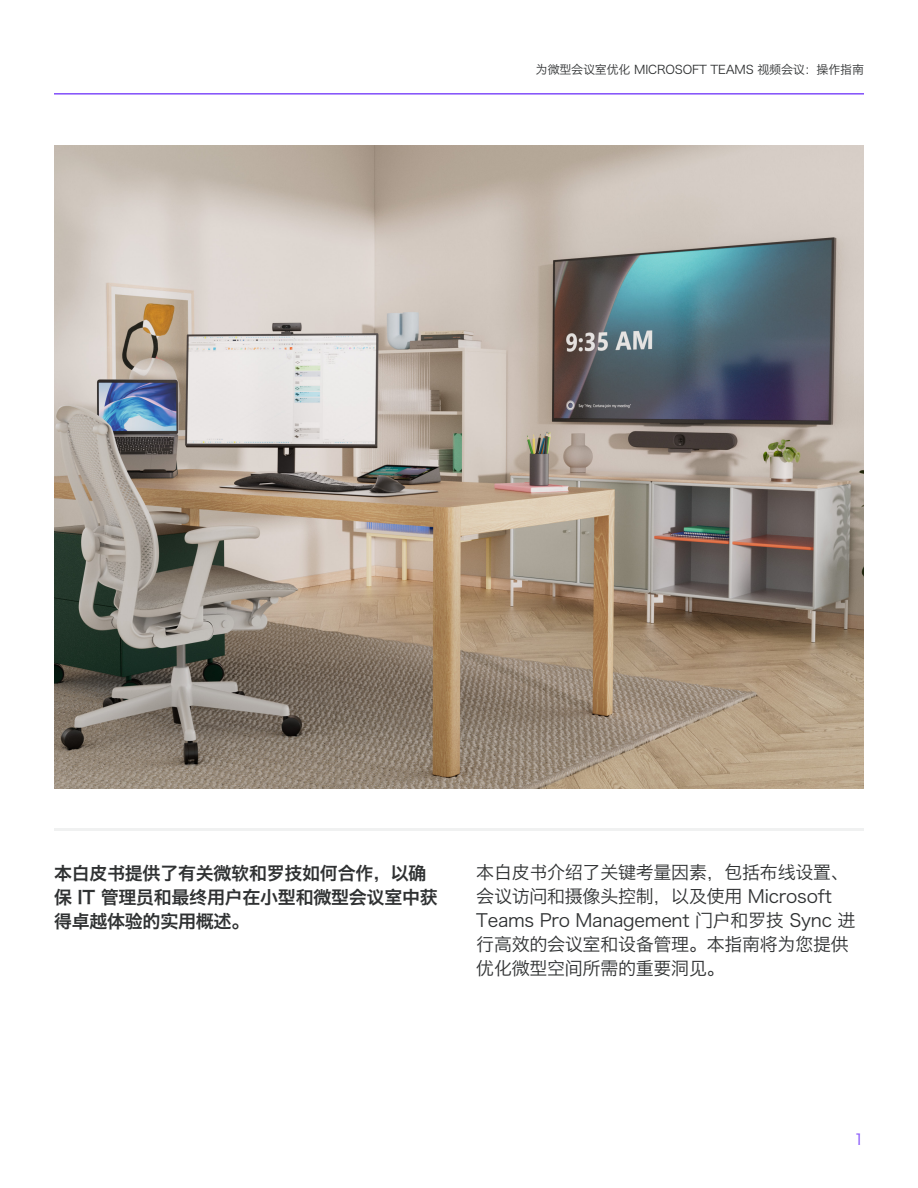
<style>
.page{position:relative;width:918px;height:1188px;background:#fff}
.page>*{position:absolute;margin:0;border:0;box-sizing:border-box;transform-origin:0 0}
.Body_copy_2{font:18px/24px "Hiragino Sans GB W3";letter-spacing:-.015em;color:#2f3132}
.Body_copy_2-2{font:18px/24px "Hiragino Sans GB W6";letter-spacing:-.015em;color:#2f3132}
.t1{font:15px "Hiragino Sans GB W3";color:#814efa}
.t2{font:12px "Hiragino Sans GB W3";letter-spacing:-.015em;color:#2f3132}
</style>
<div class="page">
<hr style="left:54px;top:93px;width:810px;height:2px;background:#814efa">
<img style="left:54px;top:146px;width:810px;height:643px">
<hr style="left:54px;top:828px;width:810px;height:3px;background:#f0f1f1">
<p class="t2" style="left:536px;top:62px;width:330px">为微型会议室优化 MICROSOFT TEAMS 视频会议：操作指南</p>
<p class="Body_copy_2-2" style="left:54px;top:860px;width:385px">本白皮书提供了有关微软和罗技如何合作，以确保 IT 管理员和最终用户在小型和微型会议室中获得卓越体验的实用概述。</p>
<p class="Body_copy_2" style="left:476px;top:860px;width:381px">本白皮书介绍了关键考量因素，包括布线设置、会议访问和摄像头控制，以及使用 Microsoft<br>Teams Pro Management 门户和罗技 Sync 进行高效的会议室和设备管理。本指南将为您提供优化微型空间所需的重要洞见。</p>
<p class="t1" style="left:854px;top:1131px;width:11px">1</p>
</div>
